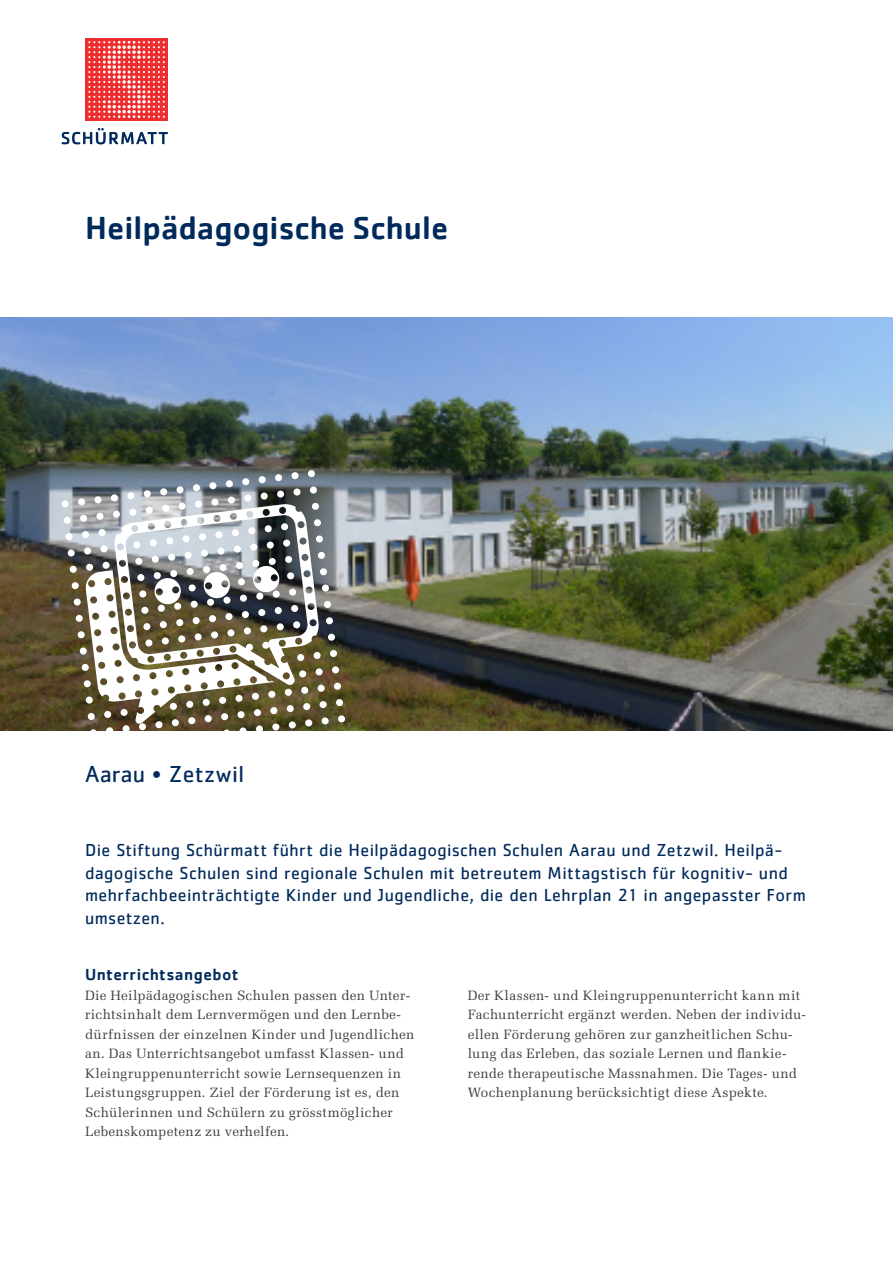
<style>
.page{position:relative;width:893px;height:1263px;background:#fff}
.page>*{position:absolute;margin:0;border:0;box-sizing:border-box;transform-origin:0 0}
.t1{font:500 33px "Cachet";color:#002a5c}
.t2{font:24px "Cachet Std";letter-spacing:.01em;color:#00295c}
.Lauf{font:18px/22.5px "Cachet Std";letter-spacing:.02em;color:#002a5c}
.Lauf-2{font:500 16.5px "Cachet";letter-spacing:.03em;color:#002a5c}
.Lauf-3{font:13.5px/19.5px "Melior LT Std";letter-spacing:.025em;color:#3e3e3f}
.s1{color:#002a5c}
</style>
<div class="page">
<img style="left:0;top:317px;width:893px;height:414px">
<svg style="left:62px;top:128px;width:106px;height:16px"></svg>
<div style="left:86px;top:38px;width:82px;height:83px;background:#ee2d2e"></div>
<svg style="left:88px;top:41px;width:77px;height:77px"></svg>
<div style="left:61px;top:500px;width:8px;height:8px;background:#fff;border-radius:50%"></div>
<div style="left:78px;top:498px;width:7px;height:8px;background:#fff;border-radius:50%"></div>
<div style="left:94px;top:496px;width:8px;height:8px;background:#fff;border-radius:50%"></div>
<div style="left:111px;top:494px;width:7px;height:8px;background:#fff;border-radius:50%"></div>
<div style="left:127px;top:492px;width:8px;height:7px;background:#fff;border-radius:50%"></div>
<div style="left:144px;top:490px;width:7px;height:7px;background:#fff;border-radius:50%"></div>
<div style="left:160px;top:488px;width:7px;height:7px;background:#fff;border-radius:50%"></div>
<div style="left:176px;top:486px;width:8px;height:7px;background:#fff;border-radius:50%"></div>
<div style="left:193px;top:484px;width:7px;height:7px;background:#fff;border-radius:50%"></div>
<div style="left:209px;top:482px;width:8px;height:7px;background:#fff;border-radius:50%"></div>
<div style="left:226px;top:480px;width:7px;height:7px;background:#fff;border-radius:50%"></div>
<div style="left:242px;top:478px;width:7px;height:7px;background:#fff;border-radius:50%"></div>
<div style="left:258px;top:476px;width:8px;height:7px;background:#fff;border-radius:50%"></div>
<div style="left:275px;top:474px;width:7px;height:7px;background:#fff;border-radius:50%"></div>
<div style="left:291px;top:472px;width:8px;height:7px;background:#fff;border-radius:50%"></div>
<div style="left:308px;top:470px;width:7px;height:7px;background:#fff;border-radius:50%"></div>
<div style="left:63px;top:516px;width:8px;height:8px;background:#fff;border-radius:50%"></div>
<div style="left:80px;top:514px;width:7px;height:8px;background:#fff;border-radius:50%"></div>
<div style="left:195px;top:500px;width:7px;height:8px;background:#fff;border-radius:50%"></div>
<div style="left:211px;top:498px;width:8px;height:8px;background:#fff;border-radius:50%"></div>
<div style="left:228px;top:496px;width:7px;height:8px;background:#fff;border-radius:50%"></div>
<div style="left:244px;top:494px;width:7px;height:8px;background:#fff;border-radius:50%"></div>
<svg style="left:260px;top:492px;width:8px;height:8px"></svg>
<div style="left:277px;top:490px;width:7px;height:8px;background:#fff;border-radius:50%"></div>
<div style="left:293px;top:488px;width:8px;height:8px;background:#fff;border-radius:50%"></div>
<div style="left:310px;top:486px;width:7px;height:8px;background:#fff;border-radius:50%"></div>
<div style="left:65px;top:533px;width:8px;height:7px;background:#fff;border-radius:50%"></div>
<div style="left:82px;top:531px;width:7px;height:7px;background:#fff;border-radius:50%"></div>
<div style="left:312px;top:503px;width:7px;height:7px;background:#fff;border-radius:50%"></div>
<svg style="left:67px;top:549px;width:8px;height:8px"></svg>
<div style="left:314px;top:519px;width:7px;height:7px;background:#fff;border-radius:50%"></div>
<svg style="left:69px;top:565px;width:8px;height:8px"></svg>
<div style="left:316px;top:535px;width:7px;height:8px;background:#fff;border-radius:50%"></div>
<div style="left:71px;top:582px;width:8px;height:7px;background:#fff;border-radius:50%"></div>
<div style="left:318px;top:552px;width:7px;height:7px;background:#fff;border-radius:50%"></div>
<svg style="left:73px;top:598px;width:8px;height:8px"></svg>
<div style="left:320px;top:568px;width:7px;height:7px;background:#fff;border-radius:50%"></div>
<div style="left:75px;top:615px;width:8px;height:7px;background:#fff;border-radius:50%"></div>
<div style="left:322px;top:584px;width:7px;height:8px;background:#fff;border-radius:50%"></div>
<div style="left:78px;top:631px;width:7px;height:7px;background:#fff;border-radius:50%"></div>
<div style="left:324px;top:601px;width:7px;height:7px;background:#fff;border-radius:50%"></div>
<div style="left:80px;top:647px;width:7px;height:8px;background:#fff;border-radius:50%"></div>
<div style="left:326px;top:617px;width:7px;height:7px;background:#fff;border-radius:50%"></div>
<div style="left:82px;top:664px;width:7px;height:7px;background:#fff;border-radius:50%"></div>
<div style="left:328px;top:633px;width:7px;height:8px;background:#fff;border-radius:50%"></div>
<div style="left:84px;top:680px;width:7px;height:7px;background:#fff;border-radius:50%"></div>
<div style="left:330px;top:650px;width:7px;height:7px;background:#fff;border-radius:50%"></div>
<div style="left:315px;top:668px;width:8px;height:8px;background:#fff;border-radius:50%"></div>
<div style="left:332px;top:666px;width:7px;height:8px;background:#fff;border-radius:50%"></div>
<svg style="left:85px;top:504px;width:234px;height:221px"></svg>
<div style="left:170px;top:703px;width:7px;height:7px;background:#fff;border-radius:50%"></div>
<div style="left:186px;top:701px;width:7px;height:7px;background:#fff;border-radius:50%"></div>
<div style="left:202px;top:699px;width:8px;height:7px;background:#fff;border-radius:50%"></div>
<div style="left:219px;top:697px;width:7px;height:7px;background:#fff;border-radius:50%"></div>
<div style="left:235px;top:695px;width:8px;height:7px;background:#fff;border-radius:50%"></div>
<div style="left:252px;top:693px;width:7px;height:7px;background:#fff;border-radius:50%"></div>
<svg style="left:268px;top:690px;width:8px;height:8px"></svg>
<div style="left:285px;top:688px;width:7px;height:8px;background:#fff;border-radius:50%"></div>
<div style="left:301px;top:686px;width:7px;height:8px;background:#fff;border-radius:50%"></div>
<svg style="left:317px;top:684px;width:8px;height:8px"></svg>
<div style="left:334px;top:682px;width:7px;height:8px;background:#fff;border-radius:50%"></div>
<div style="left:90px;top:729px;width:7px;height:7px;background:#fff;border-radius:50%"></div>
<div style="left:106px;top:727px;width:7px;height:7px;background:#fff;border-radius:50%"></div>
<div style="left:122px;top:725px;width:8px;height:7px;background:#fff;border-radius:50%"></div>
<div style="left:139px;top:723px;width:7px;height:7px;background:#fff;border-radius:50%"></div>
<div style="left:155px;top:721px;width:8px;height:7px;background:#fff;border-radius:50%"></div>
<div style="left:172px;top:719px;width:7px;height:7px;background:#fff;border-radius:50%"></div>
<div style="left:188px;top:717px;width:7px;height:7px;background:#fff;border-radius:50%"></div>
<div style="left:204px;top:715px;width:8px;height:7px;background:#fff;border-radius:50%"></div>
<div style="left:221px;top:713px;width:7px;height:7px;background:#fff;border-radius:50%"></div>
<div style="left:237px;top:711px;width:8px;height:7px;background:#fff;border-radius:50%"></div>
<div style="left:254px;top:709px;width:7px;height:7px;background:#fff;border-radius:50%"></div>
<div style="left:270px;top:707px;width:8px;height:7px;background:#fff;border-radius:50%"></div>
<div style="left:287px;top:705px;width:7px;height:7px;background:#fff;border-radius:50%"></div>
<div style="left:303px;top:703px;width:7px;height:7px;background:#fff;border-radius:50%"></div>
<div style="left:319px;top:701px;width:8px;height:7px;background:#fff;border-radius:50%"></div>
<div style="left:336px;top:699px;width:7px;height:7px;background:#fff;border-radius:50%"></div>
<div style="left:223px;top:729px;width:7px;height:8px;background:#fff;border-radius:50%"></div>
<div style="left:239px;top:727px;width:8px;height:8px;background:#fff;border-radius:50%"></div>
<div style="left:256px;top:725px;width:7px;height:8px;background:#fff;border-radius:50%"></div>
<div style="left:272px;top:723px;width:8px;height:8px;background:#fff;border-radius:50%"></div>
<div style="left:289px;top:721px;width:7px;height:8px;background:#fff;border-radius:50%"></div>
<div style="left:305px;top:719px;width:7px;height:8px;background:#fff;border-radius:50%"></div>
<svg style="left:321px;top:717px;width:8px;height:8px"></svg>
<div style="left:338px;top:715px;width:7px;height:8px;background:#fff;border-radius:50%"></div>
<p class="t1" style="left:85px;top:208px;width:365px">Heilpädagogische Schule</p>
<p class="t2" style="left:85px;top:760px;width:161px"><span class="s1">Aarau</span> • Zetzwil</p>
<p class="Lauf" style="left:85px;top:839px;width:722px">Die Stiftung Schürmatt führt die Heilpädagogischen Schulen Aarau und Zetzwil. Heilpä&shy;dagogische Schulen sind regionale Schulen mit betreutem Mittagstisch für kognitiv- und mehrfachbeeinträchtigte Kinder und Jugendliche, die den Lehrplan 21 in angepasster Form umsetzen.</p>
<p class="Lauf-2" style="left:85px;top:965px;width:155px">Unterrichtsangebot</p>
<p class="Lauf-3" style="left:85px;top:985px;width:331px">Die Heilpädagogischen Schulen passen den Unter&shy;richtsinhalt dem Lernvermögen und den Lernbe&shy;dürfnissen der einzelnen Kinder und Jugendlichen an. Das Unterrichtsangebot umfasst Klassen- und Kleingruppenunterricht sowie Lernsequenzen in Leistungsgruppen. Ziel der Förderung ist es, den Schülerinnen und Schülern zu grösstmöglicher Lebenskompetenz zu verhelfen.</p>
<p class="Lauf-3" style="left:468px;top:985px;width:340px">Der Klassen- und Kleingruppenunterricht kann mit Fachunterricht ergänzt werden. Neben der individu&shy;ellen Förderung gehören zur ganzheitlichen Schu&shy;lung das Erleben, das soziale Lernen und flankie&shy;rende therapeutische Massnahmen. Die Tages- und Wochenplanung berücksichtigt diese Aspekte.</p>
</div>
